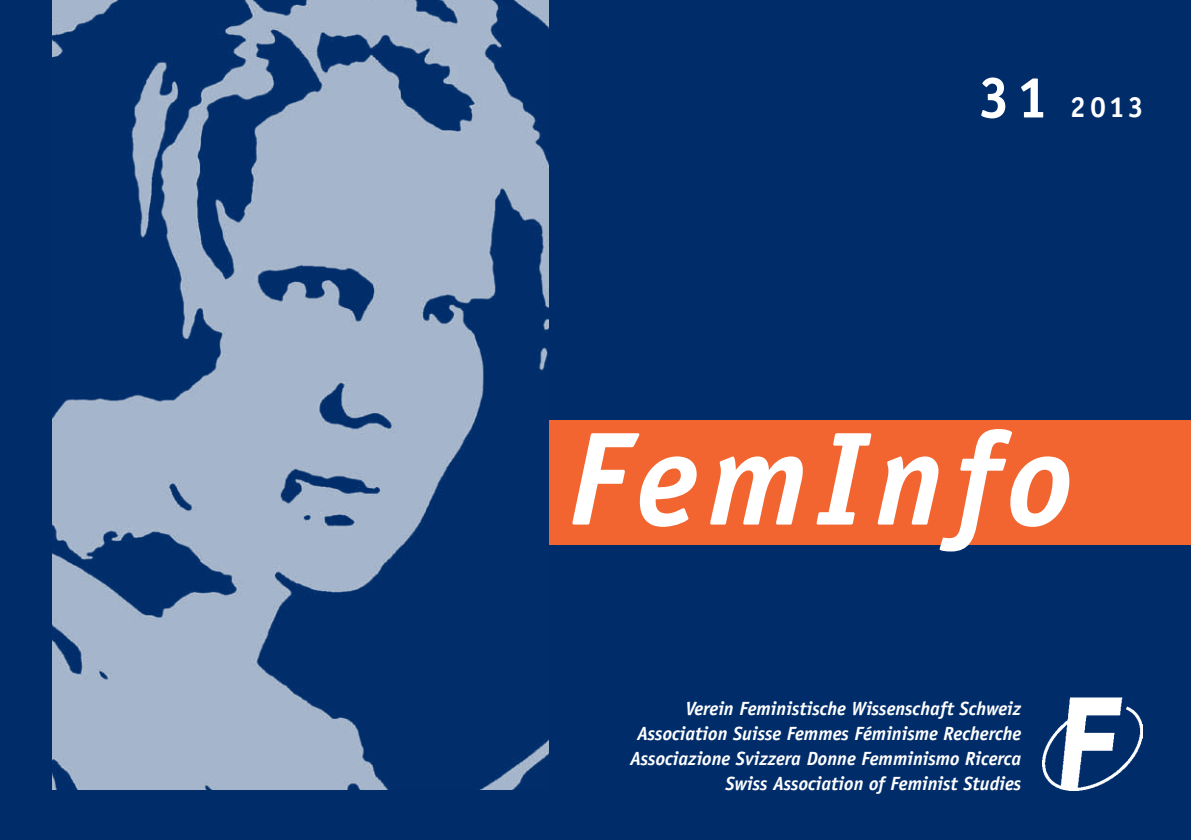
<style>
.page{position:relative;width:1191px;height:840px;background:#fff}
.page>*{position:absolute;margin:0;border:0;box-sizing:border-box;transform-origin:0 0}
.t1{font:italic 700 133.2px "Officina Sans";letter-spacing:.075em;color:#fff}
.t2{font:700 29.2px "Officina Sans";color:#fff}
.t3{font:28px "Myriad Pro";color:#fff}
.t4{font:italic 700 19.2px/25px "Officina Sans";color:#fff;text-align:right}
.s1{font-size:58.2px}
.s2{font-size:56px}
</style>
<div class="page">
<div style="left:0;top:0;width:1191px;height:839px;background:#002d6a"></div>
<img style="left:1042px;top:697px;width:100px;height:93px">
<div style="left:565px;top:420px;width:626px;height:123px;background:#f26531"></div>
<div style="left:549px;top:420px;width:26px;height:123px;background:#f26531"></div>
<img style="left:53px;top:0;width:496px;height:788px">
<h2 class="t2" style="left:978px;top:89px;width:167px"><span class="s1">31</span> 2013</h2>
<h3 class="t3" style="left:1011px;top:102px;width:119px"><span class="s2">1</span> 2005</h3>
<h1 class="t1" style="left:568px;top:399px;width:506px">FemInfo</h1>
<p class="t4" style="left:630px;top:695px;width:393px">Verein Feministische Wissenschaft Schweiz Association Suisse Femmes Féminisme Recherche Associazione Svizzera Donne Femminismo Ricerca Swiss Association of Feminist Studies</p>
</div>
